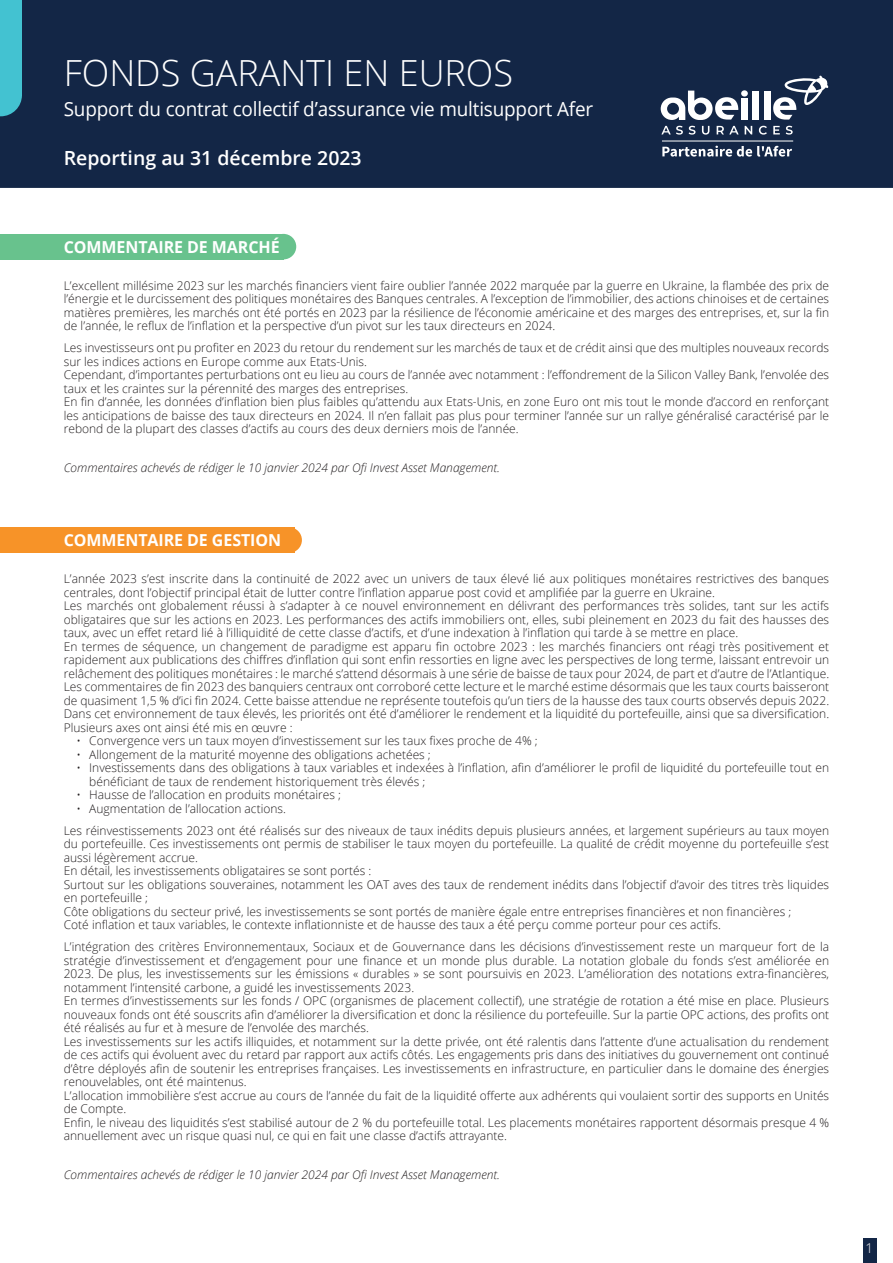
<style>
.page{position:relative;width:893px;height:1263px;background:#fff}
.page>*{position:absolute;margin:0;border:0;box-sizing:border-box;transform-origin:0 0}
.t1{font:300 36px "Open Sans";color:#fff}
.t2{font:19.5px "Open Sans";letter-spacing:-.01em;color:#fff}
.t3{font:600 19.5px "Open Sans";color:#fff}
.t4{font:700 16.5px "Open Sans";letter-spacing:-.005em;color:#fff}
.t5{font:300 13.5px "Open Sans";color:#fff}
.t6{font:300 12px/13.5px "Open Sans";color:#231f20;text-align:justify}
.t7{font:italic 300 12px "Open Sans";color:#231f20}
</style>
<div class="page">
<div style="left:0;top:0;width:893px;height:188px;background:#132646"></div>
<svg style="left:0;top:95px;width:22px;height:21px"></svg>
<div style="left:0;top:0;width:22px;height:95px;background:#43c2d1"></div>
<hr style="left:662px;top:141px;width:131px;height:1px;background:#fff">
<svg style="left:662px;top:146px;width:130px;height:11px"></svg>
<svg style="left:661px;top:126px;width:22px;height:9px"></svg>
<svg style="left:689px;top:126px;width:6px;height:9px"></svg>
<svg style="left:702px;top:126px;width:7px;height:9px"></svg>
<svg style="left:717px;top:126px;width:22px;height:8px"></svg>
<svg style="left:745px;top:126px;width:7px;height:8px"></svg>
<svg style="left:759px;top:126px;width:8px;height:9px"></svg>
<svg style="left:773px;top:126px;width:7px;height:8px"></svg>
<svg style="left:786px;top:126px;width:7px;height:9px"></svg>
<svg style="left:661px;top:91px;width:77px;height:29px"></svg>
<div style="left:741px;top:98px;width:7px;height:22px;background:#fff"></div>
<svg style="left:741px;top:90px;width:7px;height:7px"></svg>
<div style="left:753px;top:91px;width:6px;height:29px;background:#fff"></div>
<div style="left:764px;top:91px;width:6px;height:29px;background:#fff"></div>
<svg style="left:773px;top:76px;width:55px;height:44px"></svg>
<div style="left:863px;top:1238px;width:14px;height:25px;background:#132646"></div>
<div style="left:0;top:234px;width:283px;height:25px;background:#68c28d"></div>
<div style="left:271px;top:234px;width:25px;height:25px;background:#68c28d;border-radius:50%"></div>
<div style="left:0;top:527px;width:295px;height:26px;background:#f79328"></div>
<div style="left:276px;top:527px;width:26px;height:26px;background:#f79328;border-radius:50%"></div>
<h1 class="t1" style="left:64px;top:49px;width:451px">FONDS GARANTI EN EUROS</h1>
<h2 class="t2" style="left:64px;top:96px;width:531px">Support du contrat collectif d’assurance vie multisupport Afer</h2>
<h2 class="t3" style="left:64px;top:145px;width:299px">Reporting au 31 décembre 2023</h2>
<p class="t4" style="left:64px;top:235px;width:217px">COMMENTAIRE DE MARCHÉ</p>
<p class="t6" style="left:64px;top:278px;width:767px">L’excellent millésime 2023 sur les marchés financiers vient faire oublier l’année 2022 marquée par la guerre en Ukraine, la flambée des prix de l’énergie et le durcissement des politiques monétaires des Banques centrales. A l’exception de l’immobilier, des actions chinoises et de certaines matières premières, les marchés ont été portés en 2023 par la résilience de l’économie américaine et des marges des entreprises, et, sur la fin de l’année, le reflux de l’inflation et la perspective d’un pivot sur les taux directeurs en 2024.</p>
<p class="t6" style="left:64px;top:341px;width:767px">Les investisseurs ont pu profiter en 2023 du retour du rendement sur les marchés de taux et de crédit ainsi que des multiples nouveaux records sur les indices actions en Europe comme aux Etats-Unis.</p>
<p class="t6" style="left:64px;top:368px;width:767px">Cependant, d’importantes perturbations ont eu lieu au cours de l’année avec notamment : l’effondrement de la Silicon Valley Bank, l’envolée des taux et les craintes sur la pérennité des marges des entreprises.</p>
<p class="t6" style="left:64px;top:395px;width:767px">En fin d’année, les données d’inflation bien plus faibles qu’attendu aux Etats-Unis, en zone Euro ont mis tout le monde d’accord en renforçant les anticipations de baisse des taux directeurs en 2024. Il n’en fallait pas plus pour terminer l’année sur un rallye généralisé caractérisé par le rebond de la plupart des classes d’actifs au cours des deux derniers mois de l’année.</p>
<p class="t7" style="left:64px;top:460px;width:438px">Commentaires achevés de rédiger le 10 janvier 2024 par Ofi Invest Asset Management.</p>
<p class="t4" style="left:64px;top:528px;width:219px">COMMENTAIRE DE GESTION</p>
<p class="t6" style="left:64px;top:572px;width:767px">L’année 2023 s’est inscrite dans la continuité de 2022 avec un univers de taux élevé lié aux politiques monétaires restrictives des banques centrales, dont l’objectif principal était de lutter contre l’inflation apparue post covid et amplifiée par la guerre en Ukraine.</p>
<p class="t6" style="left:64px;top:599px;width:767px">Les marchés ont globalement réussi à s’adapter à ce nouvel environnement en délivrant des performances très solides, tant sur les actifs obligataires que sur les actions en 2023. Les performances des actifs immobiliers ont, elles, subi pleinement en 2023 du fait des hausses des taux, avec un effet retard lié à l’illiquidité de cette classe d’actifs, et d’une indexation à l’inflation qui tarde à se mettre en place.</p>
<p class="t6" style="left:64px;top:639px;width:767px">En termes de séquence, un changement de paradigme est apparu fin octobre 2023 : les marchés financiers ont réagi très positivement et rapidement aux publications des chiffres d’inflation qui sont enfin ressorties en ligne avec les perspectives de long terme, laissant entrevoir un relâchement des politiques monétaires : le marché s’attend désormais à une série de baisse de taux pour 2024, de part et d’autre de l’Atlantique.<br>Les commentaires de fin 2023 des banquiers centraux ont corroboré cette lecture et le marché estime désormais que les taux courts baisseront de quasiment 1,5 % d’ici fin 2024. Cette baisse attendue ne représente toutefois qu’un tiers de la hausse des taux courts observés depuis 2022.</p>
<p class="t6" style="left:64px;top:707px;width:767px">Dans cet environnement de taux élevés, les priorités ont été d’améliorer le rendement et la liquidité du portefeuille, ainsi que sa diversification.<br>Plusieurs axes ont ainsi été mis en œuvre :</p>
<p class="t6" style="left:77px;top:734px;width:463px">• Convergence vers un taux moyen d’investissement sur les taux fixes proche de 4% ;</p>
<p class="t6" style="left:77px;top:747px;width:356px">• Allongement de la maturité moyenne des obligations achetées ;</p>
<p class="t6" style="left:89px;top:761px;width:741px;text-indent:-13px">• Investissements dans des obligations à taux variables et indexées à l’inflation, afin d’améliorer le profil de liquidité du portefeuille tout en bénéficiant de taux de rendement historiquement très élevés ;</p>
<p class="t6" style="left:77px;top:788px;width:266px">• Hausse de l’allocation en produits monétaires ;</p>
<p class="t6" style="left:77px;top:801px;width:211px">• Augmentation de l’allocation actions.</p>
<p class="t6" style="left:64px;top:823px;width:767px">Les réinvestissements 2023 ont été réalisés sur des niveaux de taux inédits depuis plusieurs années, et largement supérieurs au taux moyen du portefeuille. Ces investissements ont permis de stabiliser le taux moyen du portefeuille. La qualité de crédit moyenne du portefeuille s’est aussi légèrement accrue.</p>
<p class="t6" style="left:64px;top:864px;width:309px">En détail, les investissements obligataires se sont portés :</p>
<p class="t6" style="left:64px;top:877px;width:767px">Surtout sur les obligations souveraines, notamment les OAT aves des taux de rendement inédits dans l’objectif d’avoir des titres très liquides en portefeuille ;</p>
<p class="t6" style="left:64px;top:904px;width:729px">Côte obligations du secteur privé, les investissements se sont portés de manière égale entre entreprises financières et non financières ;</p>
<p class="t6" style="left:64px;top:918px;width:659px">Coté inflation et taux variables, le contexte inflationniste et de hausse des taux a été perçu comme porteur pour ces actifs.</p>
<p class="t6" style="left:64px;top:940px;width:767px">L’intégration des critères Environnementaux, Sociaux et de Gouvernance dans les décisions d’investissement reste un marqueur fort de la stratégie d’investissement et d’engagement pour une finance et un monde plus durable. La notation globale du fonds s’est améliorée en 2023. De plus, les investissements sur les émissions « durables » se sont poursuivis en 2023. L’amélioration des notations extra-financières, notamment l’intensité carbone, a guidé les investissements 2023.</p>
<p class="t6" style="left:64px;top:994px;width:767px">En termes d’investissements sur les fonds / OPC (organismes de placement collectif), une stratégie de rotation a été mise en place. Plusieurs nouveaux fonds ont été souscrits afin d’améliorer la diversification et donc la résilience du portefeuille. Sur la partie OPC actions, des profits ont été réalisés au fur et à mesure de l’envolée des marchés.</p>
<p class="t6" style="left:64px;top:1034px;width:767px">Les investissements sur les actifs illiquides, et notamment sur la dette privée, ont été ralentis dans l’attente d’une actualisation du rendement de ces actifs qui évoluent avec du retard par rapport aux actifs côtés. Les engagements pris dans des initiatives du gouvernement ont continué d’être déployés afin de soutenir les entreprises françaises. Les investissements en infrastructure, en particulier dans le domaine des énergies renouvelables, ont été maintenus.</p>
<p class="t6" style="left:64px;top:1088px;width:767px">L’allocation immobilière s’est accrue au cours de l’année du fait de la liquidité offerte aux adhérents qui voulaient sortir des supports en Unités de Compte.</p>
<p class="t6" style="left:64px;top:1115px;width:767px">Enfin, le niveau des liquidités s’est stabilisé autour de 2 % du portefeuille total. Les placements monétaires rapportent désormais presque 4 % annuellement avec un risque quasi nul, ce qui en fait une classe d’actifs attrayante.</p>
<p class="t7" style="left:64px;top:1167px;width:438px">Commentaires achevés de rédiger le 10 janvier 2024 par Ofi Invest Asset Management.</p>
<p class="t5" style="left:865px;top:1239px;width:9px">1</p>
</div>
